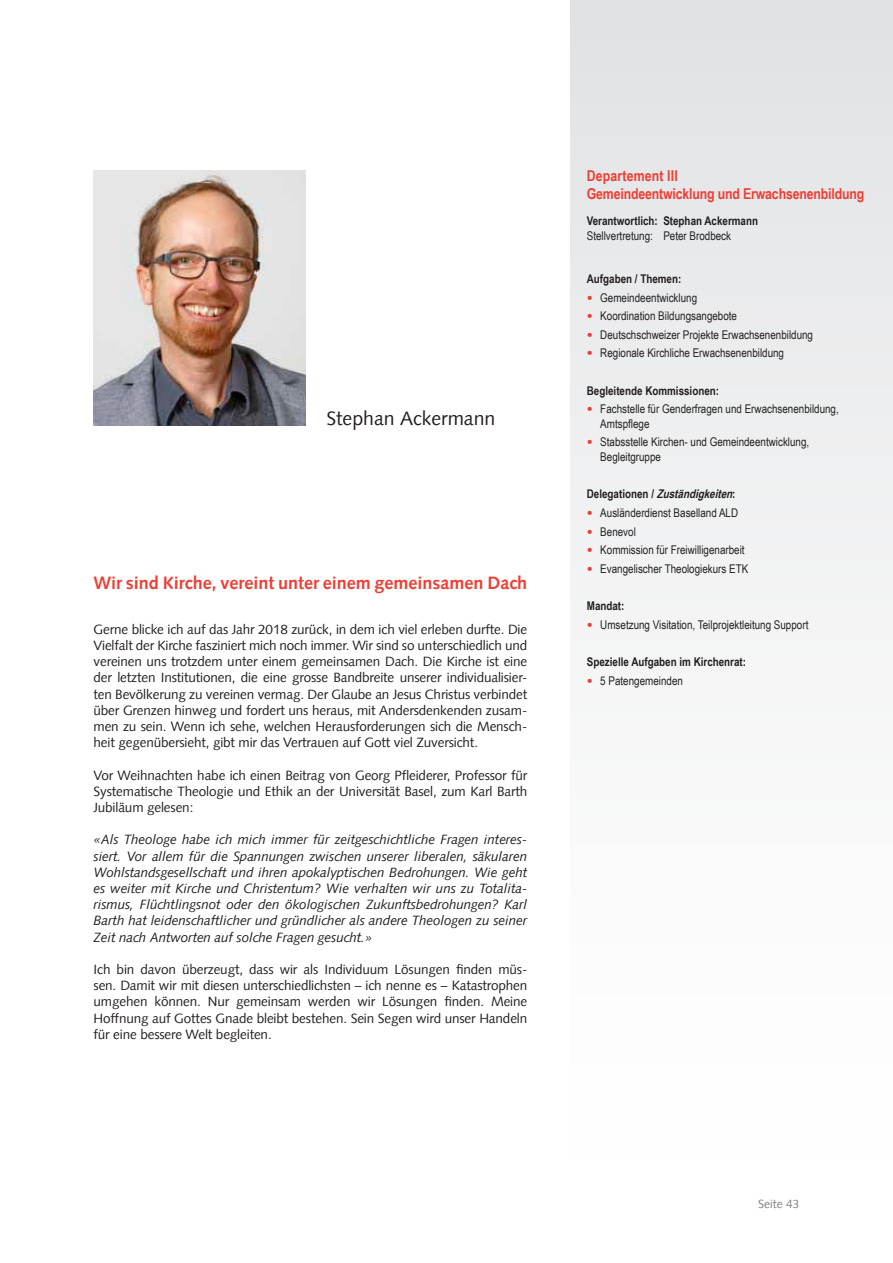
<style>
.page{position:relative;width:893px;height:1263px;background:#fff}
.page>*{position:absolute;margin:0;border:0;box-sizing:border-box;transform-origin:0 0}
.t1{font:19.5px "Syntax Com";color:#231f20}
.t2{font:700 18px "Syntax Com";color:#ee3e34}
.t3{font:700 15px/18px "Arial Narrow";letter-spacing:-.01em;color:#ee3e34}
.t4{font:13.5px/16.2px "Syntax Com";letter-spacing:-.01em;color:#231f20;text-align:justify}
.t5{font:italic 13.5px/16.2px "Syntax Com";letter-spacing:-.01em;color:#231f20;text-align:justify}
.t6{font:12px/14.4px "Arial Narrow";color:#231f20}
.t7{font:700 12px "Arial Narrow";color:#231f20}
.t8{font:italic 700 12px "Arial Narrow";color:#231f20}
.t9{font:12px "Syntax Com";color:#808285}
.s1{font-family:"Syntax Com";color:#ee3e34}
.s2{font-style:normal}
</style>
<div class="page">
<div style="left:570px;top:0;width:323px;height:1157px;background:linear-gradient(to bottom,#e2e3e5,#fff)"></div>
<img style="left:93px;top:170px;width:213px;height:255px">
<h1 class="t1" style="left:326px;top:407px;width:171px">Stephan Ackermann</h1>
<h2 class="t2" style="left:94px;top:572px;width:435px">Wir sind Kirche, vereint unter einem gemeinsamen Dach</h2>
<p class="t4" style="left:94px;top:621px;width:435px">Gerne blicke ich auf das Jahr 2018 zurück, in dem ich viel erleben durfte. Die Vielfalt der Kirche fasziniert mich noch immer. Wir sind so unterschiedlich und vereinen uns trotzdem unter einem gemeinsamen Dach. Die Kirche ist eine der letzten Institutionen, die eine grosse Bandbreite unserer individualisier&shy;ten Bevölkerung zu vereinen vermag. Der Glaube an Jesus Christus verbindet über Grenzen hinweg und fordert uns heraus, mit Andersdenkenden zusam&shy;men zu sein. Wenn ich sehe, welchen Herausforderungen sich die Mensch&shy;heit gegenübersieht, gibt mir das Vertrauen auf Gott viel Zuversicht.</p>
<p class="t4" style="left:94px;top:767px;width:435px">Vor Weihnachten habe ich einen Beitrag von Georg Pfleiderer, Professor für Systematische Theologie und Ethik an der Universität Basel, zum Karl Barth Jubiläum gelesen:</p>
<p class="t5" style="left:94px;top:832px;width:435px">«Als Theologe habe ich mich immer für zeitgeschichtliche Fragen interes&shy;siert. Vor allem für die Spannungen zwischen unserer liberalen, säkularen Wohlstandsgesellschaft und ihren apokalyptischen Bedrohungen. Wie geht es weiter mit Kirche und Christentum? Wie verhalten wir uns zu Totalita&shy;rismus, Flüchtlingsnot oder den ökologischen Zukunftsbedrohungen? Karl Barth hat leidenschaftlicher und gründlicher als andere Theologen zu seiner Zeit nach Antworten auf solche Fragen gesucht.»</p>
<p class="t4" style="left:94px;top:961px;width:435px">Ich bin davon überzeugt, dass wir als Individuum Lösungen finden müs&shy;sen. Damit wir mit diesen unterschiedlichsten – ich nenne es – Katastrophen umgehen können. Nur gemeinsam werden wir Lösungen finden. Meine Hoffnung auf Gottes Gnade bleibt bestehen. Sein Segen wird unser Handeln für eine bessere Welt begleiten.</p>
<p class="t3" style="left:587px;top:166px;width:279px">Departement III<br>Gemeindeentwicklung und Erwachsenenbildung</p>
<p class="t7" style="left:587px;top:212px;width:173px">Verantwortlich: Stephan Ackermann</p>
<p class="t6" style="left:587px;top:228px;width:146px">Stellvertretung: Peter Brodbeck</p>
<p class="t7" style="left:587px;top:270px;width:96px">Aufgaben / Themen:</p>
<p class="t6" style="left:587px;top:290px;width:112px"><span class="s1">•</span> Gemeindeentwicklung</p>
<p class="t6" style="left:587px;top:308px;width:152px"><span class="s1">•</span> Koordination Bildungsangebote</p>
<p class="t6" style="left:587px;top:327px;width:228px"><span class="s1">•</span> Deutschschweizer Projekte Erwachsenenbildung</p>
<p class="t6" style="left:587px;top:346px;width:199px"><span class="s1">•</span> Regionale Kirchliche Erwachsenenbildung</p>
<p class="t7" style="left:587px;top:381px;width:134px">Begleitende Kommissionen:</p>
<p class="t6" style="left:600px;top:402px;width:240px;text-indent:-14px"><span class="s1">•</span> Fachstelle für Genderfragen und Erwachsenenbildung,<br>Amtspflege</p>
<p class="t6" style="left:600px;top:435px;width:210px;text-indent:-14px"><span class="s1">•</span> Stabsstelle Kirchen- und Gemeindeentwicklung,<br>Begleitgruppe</p>
<p class="t8" style="left:587px;top:485px;width:151px"><span class="s2">D e l e g a t i o n e n /</span> Zuständigkeiten<span class="s2">:</span></p>
<p class="t6" style="left:587px;top:505px;width:153px"><span class="s1">•</span> Ausländerdienst Baselland ALD</p>
<p class="t6" style="left:587px;top:524px;width:51px"><span class="s1">•</span> Benevol</p>
<p class="t6" style="left:587px;top:542px;width:159px"><span class="s1">•</span> Kommission für Freiwilligenarbeit</p>
<p class="t6" style="left:587px;top:561px;width:163px"><span class="s1">•</span> Evangelischer Theologiekurs ETK</p>
<p class="t7" style="left:587px;top:597px;width:39px">Mandat:</p>
<p class="t6" style="left:587px;top:617px;width:223px"><span class="s1">•</span> Umsetzung Visitation, Teilprojektleitung Support</p>
<p class="t7" style="left:587px;top:653px;width:161px">Spezielle Aufgaben im Kirchenrat:</p>
<p class="t6" style="left:587px;top:673px;width:98px"><span class="s1">•</span> 5 Patengemeinden</p>
<p class="t9" style="left:758px;top:1197px;width:43px">Seite 43</p>
</div>
